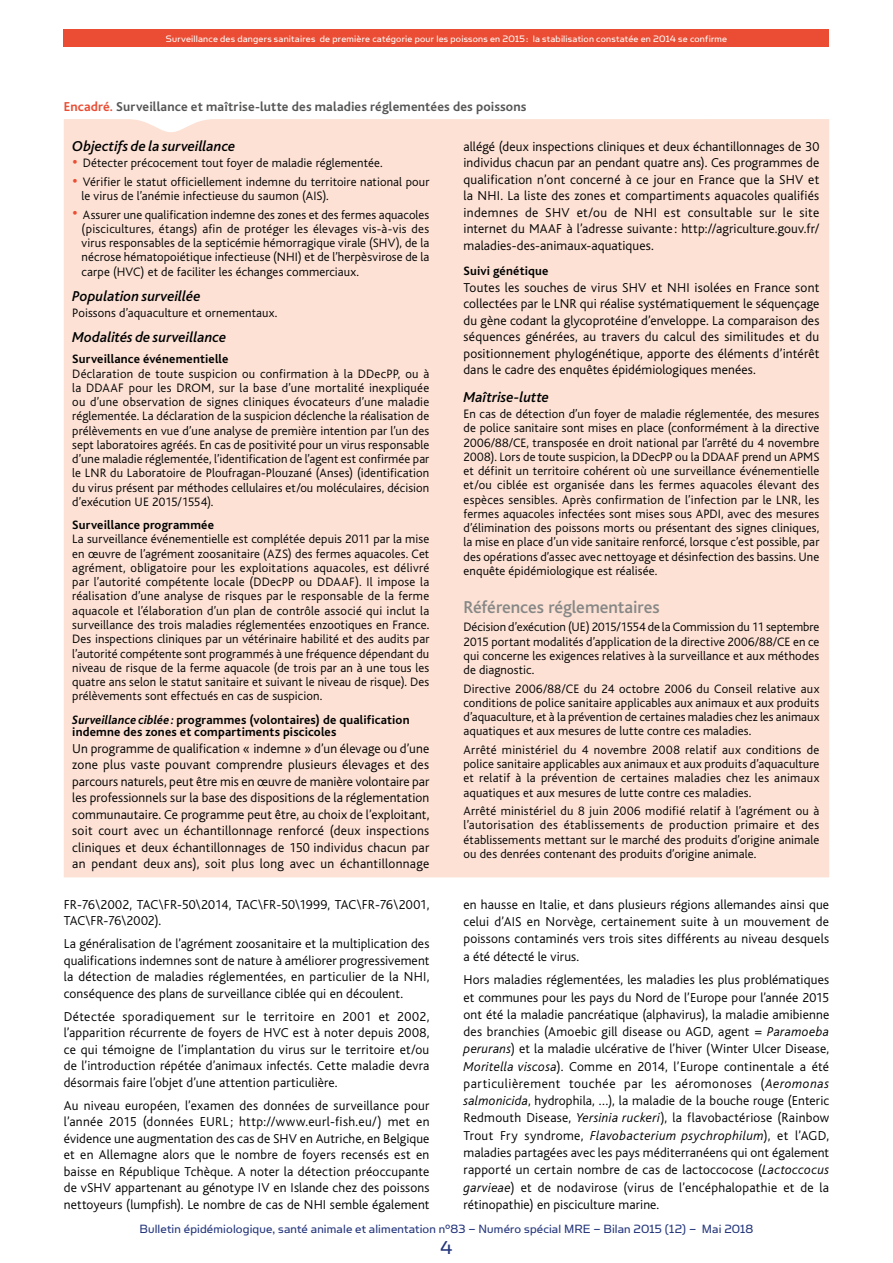
<style>
.page{position:relative;width:893px;height:1263px;background:#fff}
.page>*{position:absolute;margin:0;border:0;box-sizing:border-box;transform-origin:0 0}
.t1{font:21px "Simian Text Orangutan";color:#23357b}
.t2{font:500 18px "Bliss";letter-spacing:-.005em;color:#868786}
.t3{font:italic 500 15px "Bliss";color:#000}
.t4{font:300 13.5px/16.5px "Bliss";letter-spacing:.01em;color:#000;text-align:justify}
.t5{font:13.5px "Simian Text Orangutan";letter-spacing:.01em;color:#23357b}
.t6{font:700 13.5px "Bliss";letter-spacing:.01em;color:#565655}
.t7{font:300 12.75px/14.2px "Bliss";letter-spacing:.01em;color:#000;text-align:justify}
.t8{font:700 12.75px/12.8px "Bliss";letter-spacing:.01em;color:#000}
.t9{font:10.5px "Simian Text Orangutan";letter-spacing:.02em;color:#fff}
.s1{color:#ea4d33}
.s2{font-size:19.5px;color:#ea4d33}
.s3{font-style:italic}
</style>
<div class="page">
<div style="left:64px;top:30px;width:765px;height:17px;background:#ea4d33"></div>
<div style="left:64px;top:119px;width:765px;height:758px;background:#fce1d4"></div>
<p class="t9" style="left:166px;top:33px;width:563px">Surveillance des dangers sanitaires de première catégorie pour les poissons en 2015: la stabilisation constatée en 2014 se confirme</p>
<p class="t6" style="left:64px;top:99px;width:464px"><span class="s1">Encadré.</span> Surveillance et maîtrise-lutte des maladies réglementées des poissons</p>
<p class="t3" style="left:72px;top:138px;width:165px">Objectifs de la surveillance</p>
<p class="t7" style="left:72px;top:156px;width:312px"><span class="s2">•</span> Détecter précocement tout foyer de maladie réglementée.</p>
<p class="t7" style="left:82px;top:175px;width:349px;text-indent:-9px"><span class="s2">•</span> Vérifier le statut officiellement indemne du territoire national pour le virus de l’anémie infectieuse du saumon (AIS).</p>
<p class="t7" style="left:82px;top:208px;width:349px;text-indent:-9px"><span class="s2">•</span> Assurer une qualification indemne des zones et des fermes aquacoles (piscicultures, étangs) afin de protéger les élevages vis-à-vis des virus responsables de la septicémie hémorragique virale (SHV), de la nécrose hématopoiétique infectieuse (NHI) et de l’herpèsvirose de la carpe (HVC) et de faciliter les échanges commerciaux.</p>
<p class="t3" style="left:72px;top:288px;width:130px">Population surveillée</p>
<p class="t7" style="left:72px;top:306px;width:207px">Poissons d’aquaculture et ornementaux.</p>
<p class="t3" style="left:72px;top:329px;width:155px">Modalités de surveillance</p>
<p class="t8" style="left:72px;top:353px;width:158px">Surveillance événementielle</p>
<p class="t7" style="left:72px;top:366px;width:359px">Déclaration de toute suspicion ou confirmation à la DDecPP, ou à la DDAAF pour les DROM, sur la base d’une mortalité inexpliquée ou d’une observation de signes cliniques évocateurs d’une maladie réglementée. La déclaration de la suspicion déclenche la réalisation de prélèvements en vue d’une analyse de première intention par l’un des sept laboratoires agréés. En cas de positivité pour un virus responsable d’une maladie réglementée, l’identification de l’agent est confirmée par le LNR du Laboratoire de Ploufragan-Plouzané (Anses) (identification du virus présent par méthodes cellulaires et/ou moléculaires, décision d’exécution UE 2015/1554).</p>
<p class="t8" style="left:72px;top:519px;width:143px">Surveillance programmée</p>
<p class="t7" style="left:72px;top:532px;width:359px">La surveillance événementielle est complétée depuis 2011 par la mise en œuvre de l’agrément zoosanitaire (AZS) des fermes aquacoles. Cet agrément, obligatoire pour les exploitations aquacoles, est délivré par l’autorité compétente locale (DDecPP ou DDAAF). Il impose la réalisation d’une analyse de risques par le responsable de la ferme aquacole et l’élaboration d’un plan de contrôle associé qui inclut la surveillance des trois maladies réglementées enzootiques en France.<br>Des inspections cliniques par un vétérinaire habilité et des audits par l’autorité compétente sont programmés à une fréquence dépendant du niveau de risque de la ferme aquacole (de trois par an à une tous les quatre ans selon le statut sanitaire et suivant le niveau de risque). Des prélèvements sont effectués en cas de suspicion.</p>
<p class="t8" style="left:72px;top:713px;width:339px"><span class="s3">Surveillance ciblée :</span> programmes (volontaires) de qualification indemne des zones et compartiments piscicoles</p>
<p class="t4" style="left:72px;top:740px;width:359px">Un programme de qualification « indemne » d’un élevage ou d’une zone plus vaste pouvant comprendre plusieurs élevages et des parcours naturels, peut être mis en œuvre de manière volontaire par les professionnels sur la base des dispositions de la réglementation communautaire. Ce programme peut être, au choix de l’exploitant, soit court avec un échantillonnage renforcé (deux inspections cliniques et deux échantillonnages de 150 individus chacun par an pendant deux ans), soit plus long avec un échantillonnage</p>
<p class="t4" style="left:463px;top:138px;width:357px">allégé (deux inspections cliniques et deux échantillonnages de 30 individus chacun par an pendant quatre ans). Ces programmes de qualification n’ont concerné à ce jour en France que la SHV et la NHI. La liste des zones et compartiments aquacoles qualifiés indemnes de SHV et/ou de NHI est consultable sur le site internet du MAAF à l’adresse suivante : http://agriculture.gouv.fr/ maladies-des-animaux-aquatiques.</p>
<p class="t8" style="left:463px;top:265px;width:86px">Suivi génétique</p>
<p class="t4" style="left:463px;top:280px;width:357px">Toutes les souches de virus SHV et NHI isolées en France sont collectées par le LNR qui réalise systématiquement le séquençage du gène codant la glycoprotéine d’enveloppe. La comparaison des séquences générées, au travers du calcul des similitudes et du positionnement phylogénétique, apporte des éléments d’intérêt dans le cadre des enquêtes épidémiologiques menées.</p>
<p class="t3" style="left:463px;top:389px;width:87px">Maîtrise-lutte</p>
<p class="t7" style="left:463px;top:407px;width:357px">En cas de détection d’un foyer de maladie réglementée, des mesures de police sanitaire sont mises en place (conformément à la directive 2006/88/CE, transposée en droit national par l’arrêté du 4 novembre 2008). Lors de toute suspicion, la DDecPP ou la DDAAF prend un APMS et définit un territoire cohérent où une surveillance événementielle et/ou ciblée est organisée dans les fermes aquacoles élevant des espèces sensibles. Après confirmation de l’infection par le LNR, les fermes aquacoles infectées sont mises sous APDI, avec des mesures d’élimination des poissons morts ou présentant des signes cliniques, la mise en place d’un vide sanitaire renforcé, lorsque c’est possible, par des opérations d’assec avec nettoyage et désinfection des bassins. Une enquête épidémiologique est réalisée.</p>
<h2 class="t2" style="left:463px;top:597px;width:198px">Références réglementaires</h2>
<p class="t7" style="left:463px;top:620px;width:357px">Décision d’exécution (UE) 2015/1554 de la Commission du 11 septembre 2015 portant modalités d’application de la directive 2006/88/CE en ce qui concerne les exigences relatives à la surveillance et aux méthodes de diagnostic.</p>
<p class="t7" style="left:463px;top:681px;width:357px">Directive 2006/88/CE du 24 octobre 2006 du Conseil relative aux conditions de police sanitaire applicables aux animaux et aux produits d’aquaculture, et à la prévention de certaines maladies chez les animaux aquatiques et aux mesures de lutte contre ces maladies.</p>
<p class="t7" style="left:463px;top:743px;width:357px">Arrêté ministériel du 4 novembre 2008 relatif aux conditions de police sanitaire applicables aux animaux et aux produits d’aquaculture et relatif à la prévention de certaines maladies chez les animaux aquatiques et aux mesures de lutte contre ces maladies.</p>
<p class="t7" style="left:463px;top:804px;width:357px">Arrêté ministériel du 8 juin 2006 modifié relatif à l’agrément ou à l’autorisation des établissements de production primaire et des établissements mettant sur le marché des produits d’origine animale ou des denrées contenant des produits d’origine animale.</p>
<p class="t4" style="left:64px;top:896px;width:367px">FR-76\2002, TAC\FR-50\2014, TAC\FR-50\1999, TAC\FR-76\2001,<br>TAC\FR-76\2002).</p>
<p class="t4" style="left:64px;top:936px;width:367px">La généralisation de l’agrément zoosanitaire et la multiplication des qualifications indemnes sont de nature à améliorer progressivement la détection de maladies réglementées, en particulier de la NHI, conséquence des plans de surveillance ciblée qui en découlent.</p>
<p class="t4" style="left:64px;top:1008px;width:367px">Détectée sporadiquement sur le territoire en 2001 et 2002, l’apparition récurrente de foyers de HVC est à noter depuis 2008, ce qui témoigne de l’implantation du virus sur le territoire et/ou de l’introduction répétée d’animaux infectés. Cette maladie devra désormais faire l’objet d’une attention particulière.</p>
<p class="t4" style="left:64px;top:1097px;width:367px">Au niveau européen, l’examen des données de surveillance pour l’année 2015 (données EURL ; http://www.eurl-fish.eu/) met en évidence une augmentation des cas de SHV en Autriche, en Belgique et en Allemagne alors que le nombre de foyers recensés est en baisse en République Tchèque. A noter la détection préoccupante de vSHV appartenant au génotype IV en Islande chez des poissons nettoyeurs (lumpfish). Le nombre de cas de NHI semble également</p>
<p class="t4" style="left:463px;top:896px;width:367px;line-height:17.2px">en hausse en Italie, et dans plusieurs régions allemandes ainsi que celui d’AIS en Norvège, certainement suite à un mouvement de poissons contaminés vers trois sites différents au niveau desquels a été détecté le virus.</p>
<p class="t4" style="left:463px;top:971px;width:367px;line-height:17.2px">Hors maladies réglementées, les maladies les plus problématiques et communes pour les pays du Nord de l’Europe pour l’année 2015 ont été la maladie pancréatique (alphavirus), la maladie amibienne des branchies (Amoebic gill disease ou AGD, agent = <span class="s3">Paramoeba perurans</span>) et la maladie ulcérative de l’hiver (Winter Ulcer Disease, <span class="s3">Moritella viscosa</span>). Comme en 2014, l’Europe continentale a été particulièrement touchée par les aéromonoses (<span class="s3">Aeromonas salmonicida</span>, hydrophila, …), la maladie de la bouche rouge (Enteric Redmouth Disease, <span class="s3">Yersinia ruckeri</span>), la flavobactériose (Rainbow Trout Fry syndrome, <span class="s3">Flavobacterium psychrophilum</span>), et l’AGD, maladies partagées avec les pays méditerranéens qui ont également rapporté un certain nombre de cas de lactoccocose (<span class="s3">Lactoccocus garvieae</span>) et de nodavirose (virus de l’encéphalopathie et de la rétinopathie) en pisciculture marine.</p>
<p class="t5" style="left:139px;top:1221px;width:615px">Bulletin épidémiologique, santé animale et alimentation n°83 – Numéro spécial MRE – Bilan 2015 (12) – Mai 2018</p>
<h1 class="t1" style="left:440px;top:1236px;width:14px">4</h1>
</div>
